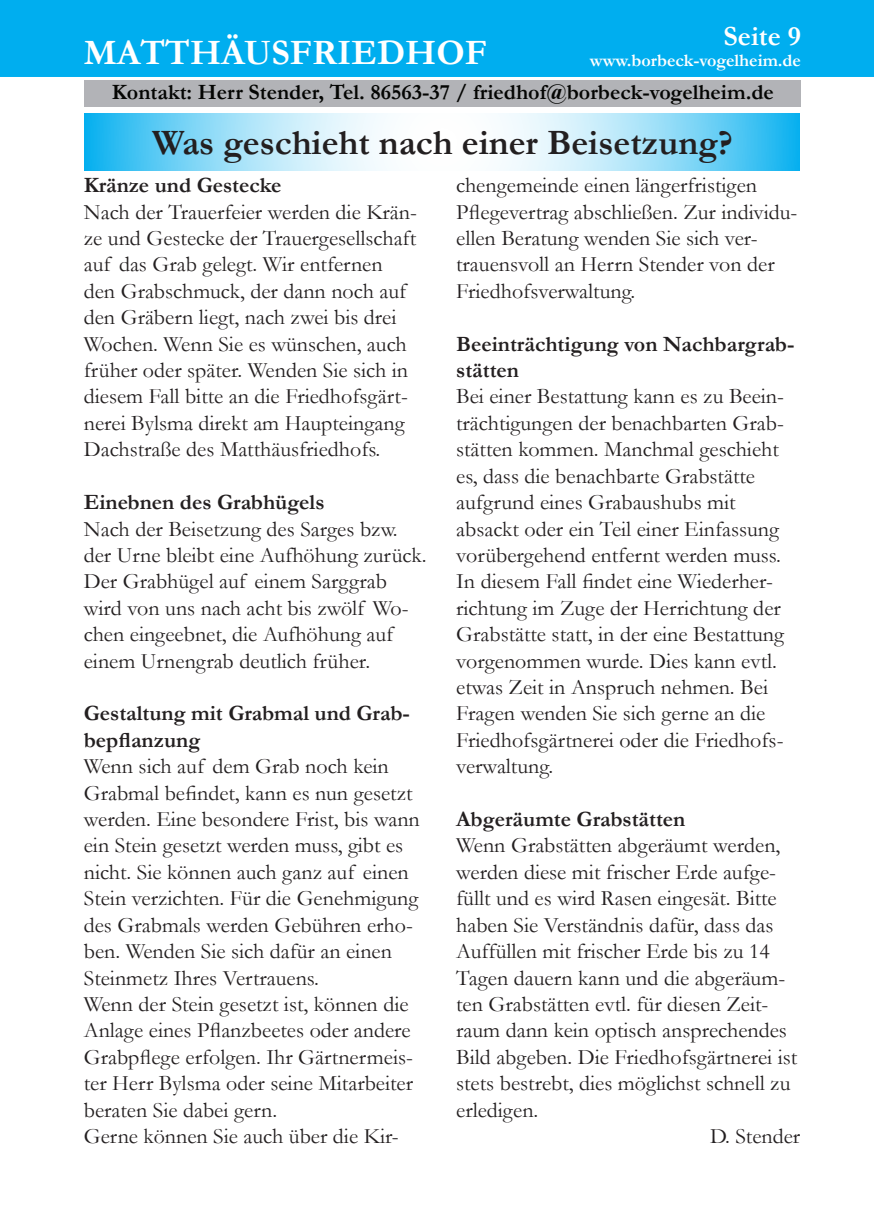
<style>
.page{position:relative;width:874px;height:1225px;background:#fff}
.page>*{position:absolute;margin:0;border:0;box-sizing:border-box;transform-origin:0 0}
.t1{font:700 36px "Garamond";color:#231f20}
.t2{font:700 36px "Garamond";color:#fff}
.t3{font:700 28px "Garamond";color:#fff}
.t4{font:22px/26.4px "Garamond";color:#231f20}
.t5{font:700 22px/26.4px "Garamond";color:#231f20}
.t6{font:700 22px "Garamond";color:#040503}
.t7{font:700 18px "Garamond";color:#fff}
</style>
<div class="page">
<div style="left:0;top:0;width:873px;height:77px;background:#00aeef"></div>
<div style="left:84px;top:80px;width:716px;height:26px;background:#b2b3b7"></div>
<svg style="left:84px;top:113px;width:715px;height:58px"></svg>
<p class="t3" style="left:723px;top:17px;width:79px">Seite 9</p>
<h1 class="t2" style="left:84px;top:28px;width:404px">MATTHÄUSFRIEDHOF</h1>
<p class="t7" style="left:589px;top:48px;width:212px">www.borbeck-vogelheim.de</p>
<p class="t6" style="left:112px;top:77px;width:663px">Kontakt: Herr Stender, Tel. 86563-37 / friedhof@borbeck-vogelheim.de</p>
<h1 class="t1" style="left:152px;top:118px;width:582px">Was geschieht nach einer Beisetzung?</h1>
<p class="t5" style="left:84px;top:172px;width:199px">Kränze und Gestecke</p>
<p class="t4" style="left:84px;top:198px;width:334px">Nach der Trauerfeier werden die Krän&shy;ze und Gestecke der Trauergesellschaft auf das Grab gelegt. Wir entfernen den Grabschmuck, der dann noch auf den Gräbern liegt, nach zwei bis drei Wochen. Wenn Sie es wünschen, auch früher oder später. Wenden Sie sich in diesem Fall bitte an die Friedhofsgärt&shy;nerei Bylsma direkt am Haupteingang Dachstraße des Matthäusfriedhofs.</p>
<p class="t5" style="left:84px;top:489px;width:242px">Einebnen des Grabhügels</p>
<p class="t4" style="left:84px;top:515px;width:344px">Nach der Beisetzung des Sarges bzw. der Urne bleibt eine Aufhöhung zurück.<br>Der Grabhügel auf einem Sarggrab wird von uns nach acht bis zwölf Wo&shy;chen eingeebnet, die Aufhöhung auf einem Urnengrab deutlich früher.</p>
<p class="t5" style="left:84px;top:700px;width:327px">Gestaltung mit Grabmal und Grab&shy;bepflanzung</p>
<p class="t4" style="left:84px;top:752px;width:337px">Wenn sich auf dem Grab noch kein Grabmal befindet, kann es nun gesetzt werden. Eine besondere Frist, bis wann ein Stein gesetzt werden muss, gibt es nicht. Sie können auch ganz auf einen Stein verzichten. Für die Genehmigung des Grabmals werden Gebühren erho&shy;ben. Wenden Sie sich dafür an einen Steinmetz Ihres Vertrauens.<br>Wenn der Stein gesetzt ist, können die Anlage eines Pflanzbeetes oder andere Grabpflege erfolgen. Ihr Gärtnermeis&shy;ter Herr Bylsma oder seine Mitarbeiter beraten Sie dabei gern.<br>Gerne können Sie auch über die Kir-</p>
<p class="t4" style="left:456px;top:171px;width:342px">chengemeinde einen längerfristigen Pflegevertrag abschließen. Zur individu&shy;ellen Beratung wenden Sie sich ver&shy;trauensvoll an Herrn Stender von der Friedhofsverwaltung.</p>
<p class="t5" style="left:456px;top:330px;width:339px">Beeinträchtigung von Nachbargrab&shy;stätten</p>
<p class="t4" style="left:456px;top:383px;width:329px">Bei einer Bestattung kann es zu Beein&shy;trächtigungen der benachbarten Grab&shy;stätten kommen. Manchmal geschieht es, dass die benachbarte Grabstätte aufgrund eines Grabaushubs mit absackt oder ein Teil einer Einfassung vorübergehend entfernt werden muss.<br>In diesem Fall findet eine Wiederher&shy;richtung im Zuge der Herrichtung der Grabstätte statt, in der eine Bestattung vorgenommen wurde. Dies kann evtl. etwas Zeit in Anspruch nehmen. Bei Fragen wenden Sie sich gerne an die Friedhofsgärtnerei oder die Friedhofs&shy;verwaltung.</p>
<p class="t5" style="left:456px;top:806px;width:230px">Abgeräumte Grabstätten</p>
<p class="t4" style="left:456px;top:831px;width:325px">Wenn Grabstätten abgeräumt werden,</p>
<p class="t4" style="left:456px;top:858px;width:321px">werden diese mit frischer Erde aufge-</p>
<p class="t4" style="left:456px;top:884px;width:322px">füllt und es wird Rasen eingesät. Bitte</p>
<p class="t4" style="left:456px;top:911px;width:319px">haben Sie Verständnis dafür, dass das</p>
<p class="t4" style="left:456px;top:937px;width:315px">Auffüllen mit frischer Erde bis zu 14</p>
<p class="t4" style="left:456px;top:963px;width:330px">Tagen dauern kann und die abgeräum-</p>
<p class="t4" style="left:456px;top:990px;width:313px">ten Grabstätten evtl. für diesen Zeit-</p>
<p class="t4" style="left:456px;top:1016px;width:332px">raum dann kein optisch ansprechendes</p>
<p class="t4" style="left:456px;top:1043px;width:342px">Bild abgeben. Die Friedhofsgärtnerei ist</p>
<p class="t4" style="left:456px;top:1069px;width:335px">stets bestrebt, dies möglichst schnell zu</p>
<p class="t4" style="left:456px;top:1095px;width:84px">erledigen.</p>
<p class="t4" style="left:709px;top:1122px;width:92px">D. Stender</p>
</div>
